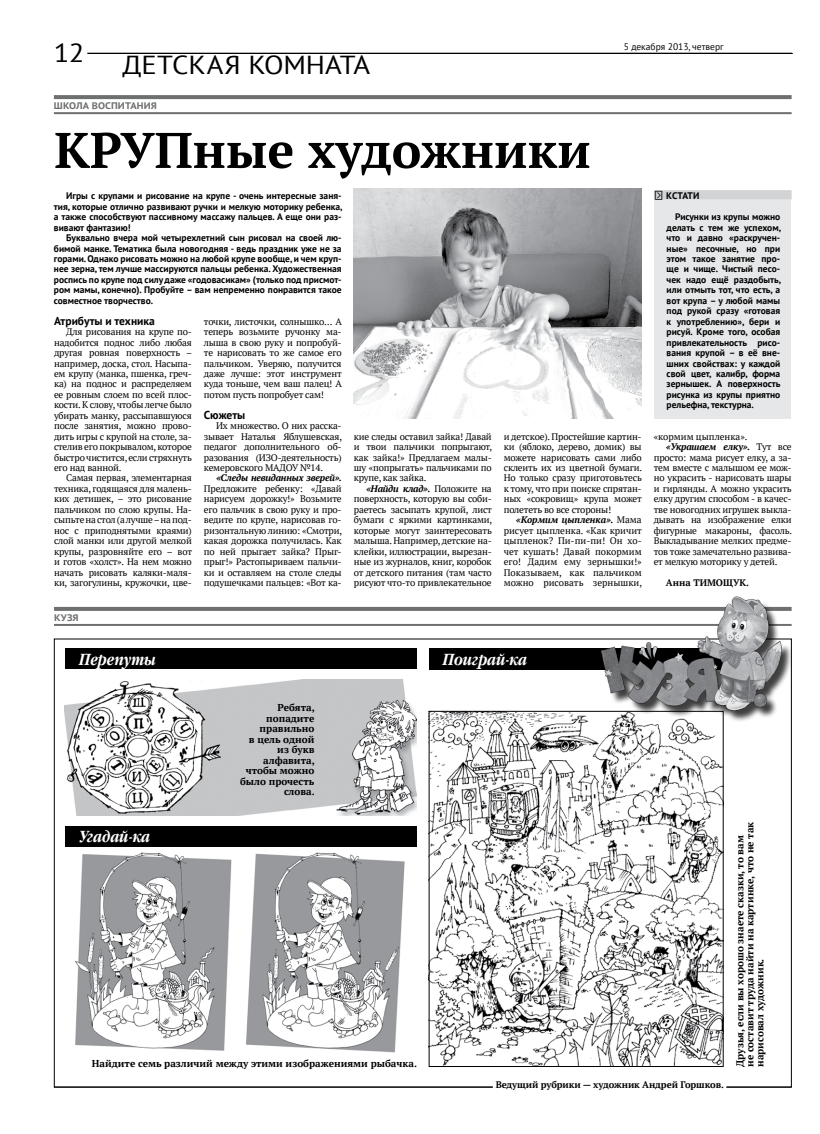
<style>
.page{position:relative;width:820px;height:1134px;background:#fff}
.page>*{position:absolute;margin:0;border:0;box-sizing:border-box;transform-origin:0 0}
.t1{font:700 50px "PT Serif";color:#000}
.t2{font:26px "PT Sans";letter-spacing:-.015em;color:#000;scale:1.1 1}
.t3{font:italic 700 16px "Garamond Narrow C";color:#fff}
.t4{font:700 11.5px "PT Sans";letter-spacing:-.005em;color:#000}
.t5{font:700 10px/10.5px "PT Serif";color:#000}
.t6{font:9.5px/10.5px "PT Serif";letter-spacing:-.02em;color:#000;text-align:justify}
.t7{font:700 9.5px/10.4px "PT Sans";color:#000;text-align:justify}
.t8{font:700 9.5px "PT Serif";letter-spacing:-.01em;color:#000}
.t9{font:italic 700 9.5px "PT Serif";letter-spacing:-.02em;color:#000}
.t10{font:9.5px "PT Sans";color:#000}
.t11{font:700 9.5px "PT Sans";letter-spacing:.01em;color:#6d6f71;scale:1.1 1}
.t12{font:9.5px "PT Serif";color:#000}
.s1{font-weight:700;font-style:italic}
.s2{font-weight:400;font-style:normal}
</style>
<div class="page">
<div style="left:654px;top:190px;width:136px;height:228px;background:#e6e7e8"></div>
<svg style="left:54px;top:638px;width:737px;height:449px"></svg>
<hr style="left:55px;top:53px;width:737px;height:1px;background:#000">
<svg style="left:54px;top:95px;width:737px;height:4px;background:#717375"></svg>
<hr style="left:54px;top:112px;width:737px;height:2px;background:#6d6f71">
<svg style="left:54px;top:607px;width:546px;height:4px;background:#707274"></svg>
<hr style="left:54px;top:624px;width:737px;height:2px;background:#6d6f71">
<div style="left:428px;top:648px;width:306px;height:22px;background:#000"></div>
<div style="left:653px;top:190px;width:138px;height:9px;background:#d1d3d4"></div>
<div style="left:51px;top:51px;width:36px;height:5px;background:#fff"></div>
<div style="left:65px;top:649px;width:351px;height:20px;background:#000"></div>
<hr style="left:54px;top:1087px;width:737px;height:1px;background:#000">
<hr style="left:492px;top:1085px;width:234px;height:4px;background:#fff">
<img style="left:65px;top:680px;width:351px;height:136px">
<img style="left:430px;top:713px;width:291px;height:352px">
<div style="left:428px;top:711px;width:295px;height:356px;border:1px solid #000"></div>
<img style="left:65px;top:847px;width:351px;height:210px">
<div style="left:65px;top:826px;width:351px;height:21px;background:#000"></div>
<div style="left:601px;top:598px;width:196px;height:130px;background:#000;opacity:.75"></div>
<img style="left:600px;top:597px;width:180px;height:114px">
<img style="left:354px;top:189px;width:287px;height:230px">
<h2 class="t2" style="left:54px;top:36px;width:29px">12</h2>
<h2 class="t2" style="left:122px;top:48px;width:226px">детская комната</h2>
<p class="t11" style="left:54px;top:99px;width:95px">школа воспитания</p>
<p class="t10" style="left:623px;top:40px;width:101px">5 декабря 2013, четверг</p>
<h1 class="t1" style="left:54px;top:117px;width:537px">КРУПные художники</h1>
<p class="t7" style="left:54px;top:191px;width:290px;text-indent:12px">Игры с крупами и рисование на крупе - очень интересные заня&shy;тия, которые отлично развивают ручки и мелкую моторику ребенка, а также способствуют пассивному массажу пальцев. А еще они раз&shy;вивают фантазию!</p>
<p class="t7" style="left:54px;top:232px;width:289px;text-indent:12px">Буквально вчера мой четырехлетний сын рисовал на своей лю&shy;бимой манке. Тематика была новогодняя - ведь праздник уже не за горами. Однако рисовать можно на любой крупе вообще, и чем круп&shy;нее зерна, тем лучше массируются пальцы ребенка. Художественная роспись по крупе под силу даже «годовасикам» (только под присмот&shy;ром мамы, конечно). Пробуйте – вам непременно понравится такое совместное творчество.</p>
<p class="t4" style="left:54px;top:313px;width:102px">Атрибуты и техника</p>
<p class="t6" style="left:54px;top:326px;width:140px;text-indent:12px">Для рисования на крупе по&shy;надобится поднос либо любая другая ровная поверхность – например, доска, стол. Насыпа&shy;ем крупу (манка, пшенка, греч&shy;ка) на поднос и распределяем ее ровным слоем по всей плос&shy;кости. К слову, чтобы легче было убирать манку, рассыпавшуюся после занятия, можно прово&shy;дить игры с крупой на столе, за&shy;стелив его покрывалом, которое быстро чистится, если стряхнуть его над ванной.</p>
<p class="t6" style="left:54px;top:473px;width:139px;text-indent:12px">Самая первая, элементарная техника, годящаяся для малень&shy;ких детишек, – это рисование пальчиком по слою крупы. На&shy;сыпьте на стол (а лучше – на под&shy;нос с приподнятыми краями) слой манки или другой мелкой крупы, разровняйте его – вот и готов «холст». На нем можно начать рисовать каляки-маля&shy;ки, загогулины, кружочки, цве-</p>
<p class="t11" style="left:54px;top:611px;width:24px">кузя</p>
<p class="t6" style="left:204px;top:316px;width:139px">точки, листочки, солнышко… А теперь возьмите ручонку ма&shy;лыша в свою руку и попробуй&shy;те нарисовать то же самое его пальчиком. Уверяю, получится даже лучше: этот инструмент куда тоньше, чем ваш палец! А потом пусть попробует сам!</p>
<p class="t4" style="left:204px;top:407px;width:43px">Сюжеты</p>
<p class="t6" style="left:204px;top:421px;width:140px;text-indent:12px">Их множество. О них расска&shy;зывает Наталья Яблушевская, педагог дополнительного об&shy;разования (ИЗО-деятельность) кемеровского МАДОУ №14.</p>
<p class="t9" style="left:216px;top:472px;width:127px">«Следы невиданных зверей».</p>
<p class="t6" style="left:204px;top:483px;width:140px">Предложите ребенку: «Давай нарисуем дорожку!» Возьмите его пальчик в свою руку и про&shy;ведите по крупе, нарисовав го&shy;ризонтальную линию: «Смотри, какая дорожка получилась. Как по ней прыгает зайка? Прыг&shy;прыг!» Растопыриваем пальчи&shy;ки и оставляем на столе следы подушечками пальцев: «Вот ка-</p>
<p class="t6" style="left:354px;top:431px;width:140px">кие следы оставил зайка! Давай и твои пальчики попрыгают, как зайка!» Предлагаем малы&shy;шу «попрыгать» пальчиками по крупе, как зайка.</p>
<p class="t6" style="left:354px;top:483px;width:140px;text-indent:12px"><span class="s1">«Найди клад».</span> Положите на поверхность, которую вы соби&shy;раетесь засыпать крупой, лист бумаги с яркими картинками, которые могут заинтересовать малыша. Например, детские на&shy;клейки, иллюстрации, вырезан&shy;ные из журналов, книг, коробок от детского питания (там часто рисуют что-то привлекательное</p>
<p class="t6" style="left:503px;top:431px;width:140px">и детское). Простейшие картин&shy;ки (яблоко, дерево, домик) вы можете нарисовать сами либо склеить их из цветной бумаги.<br>Но только сразу приготовьтесь к тому, что при поиске спрятан&shy;ных «сокровищ» крупа может полететь во все стороны!</p>
<p class="t6" style="left:503px;top:515px;width:140px;text-indent:12px"><span class="s1">«Кормим цыпленка».</span> Мама рисует цыпленка. «Как кричит цыпленок? Пи-пи-пи! Он хо&shy;чет кушать! Давай покормим его! Дадим ему зернышки!» Показываем, как пальчиком можно рисовать зернышки,</p>
<p class="t7" style="left:666px;top:191px;width:35px">кстати</p>
<p class="t7" style="left:666px;top:211px;width:116px;text-indent:9px">Рисунки из крупы можно делать с тем же успехом, что и давно «раскручен&shy;ные» песочные, но при этом такое занятие про&shy;ще и чище. Чистый песо&shy;чек надо ещё раздобыть, или отмыть тот, что есть, а вот крупа – у любой мамы под рукой сразу «готовая к употреблению», бери и рисуй. Кроме того, особая привлекательность рисо&shy;вания крупой – в её вне&shy;шних свойствах: у каждой свой цвет, калибр, форма зернышек. А поверхность рисунка из крупы приятно рельефна, текстурна.</p>
<p class="t12" style="left:653px;top:430px;width:95px">«кормим цыпленка».</p>
<p class="t9" style="left:665px;top:441px;width:127px">«Украшаем елку». <span class="s2">Тут все</span></p>
<p class="t6" style="left:653px;top:452px;width:139px">просто: мама рисует елку, а за-</p>
<p class="t6" style="left:653px;top:462px;width:139px">тем вместе с малышом ее мож-</p>
<p class="t6" style="left:653px;top:473px;width:139px">но украсить - нарисовать шары</p>
<p class="t6" style="left:653px;top:483px;width:139px">и гирлянды. А можно украсить</p>
<p class="t6" style="left:653px;top:494px;width:139px">елку другим способом - в качес-</p>
<p class="t6" style="left:653px;top:504px;width:139px">тве новогодних игрушек выкла-</p>
<p class="t6" style="left:653px;top:515px;width:139px">дывать на изображение елки</p>
<p class="t6" style="left:653px;top:525px;width:140px">фигурные макароны, фасоль.</p>
<p class="t6" style="left:653px;top:535px;width:139px">Выкладывание мелких предме-</p>
<p class="t6" style="left:653px;top:546px;width:139px">тов тоже замечательно развива-</p>
<p class="t6" style="left:653px;top:556px;width:125px">ет мелкую моторику у детей.</p>
<p class="t8" style="left:665px;top:576px;width:85px">Анна ТИМОЩУК.</p>
<h3 class="t3" style="left:79px;top:650px;width:77px">Перепуты</h3>
<h3 class="t3" style="left:443px;top:650px;width:85px">Поиграй-ка</h3>
<h3 class="t3" style="left:79px;top:828px;width:72px">Угадай-ка</h3>
<p class="t5" style="left:240px;top:702px;width:76px;text-align:right">Ребята, попадите правильно<br>в цель одной из букв алфавита, чтобы можно было прочесть слова.</p>
<p class="t5" style="left:92px;top:1058px;width:326px">Найдите семь различий между этими изображениями рыбачка.</p>
<p class="t5" style="left:734px;top:1067px;width:246px;line-height:10px;rotate:-90deg">Друзья, если вы хорошо знаете сказки, то вам не составит труда найти на картинке, что не так нарисовал художник.</p>
<p class="t8" style="left:495px;top:1078px;width:229px">Ведущий рубрики — художник Андрей Горшков.</p>
</div>
